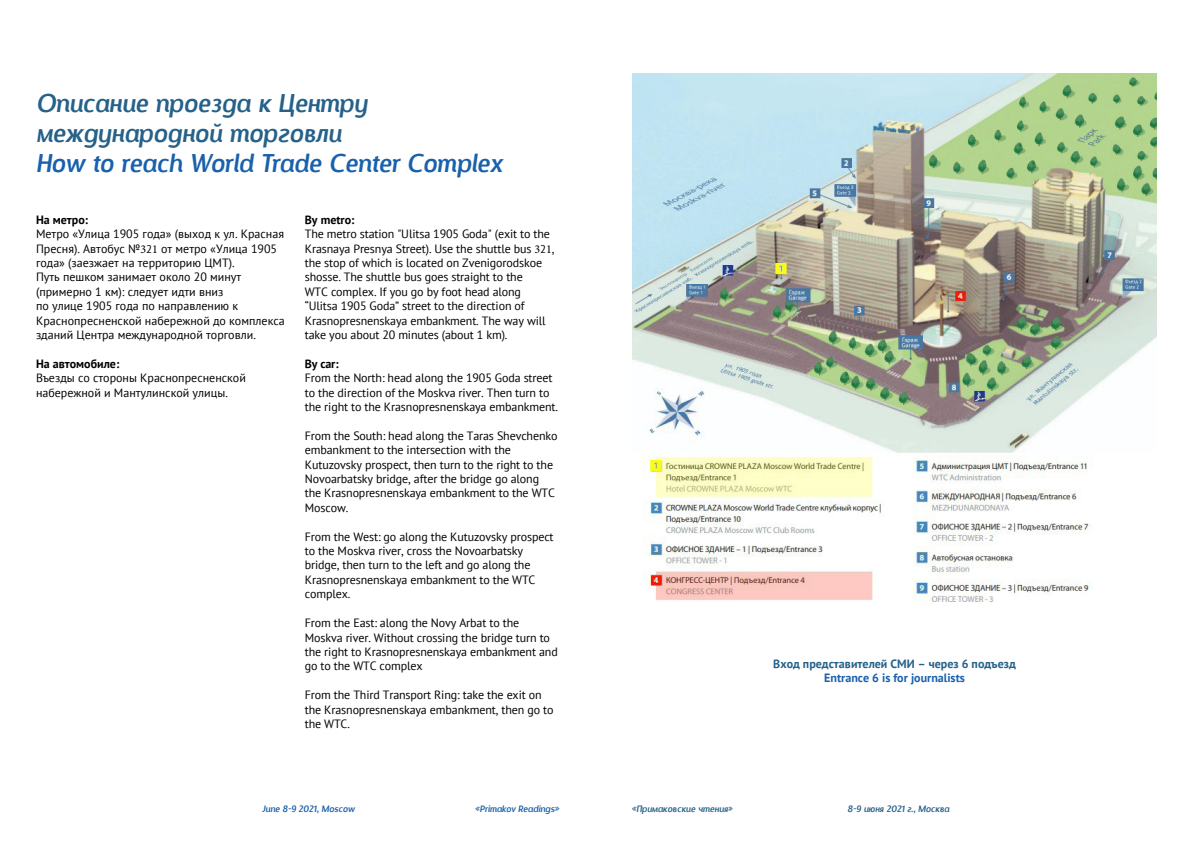
<style>
.page{position:relative;width:1191px;height:842px;background:#fff}
.page>*{position:absolute;margin:0;border:0;box-sizing:border-box;transform-origin:0 0}
.t1{font:italic 25px/30px "Designosaur";color:#256189}
.t2{font:italic 25px "Designosaur";color:#1961ac}
.t3{font:12px/14.4px "PT Sans";letter-spacing:-.01em;color:#000}
.t4{font:700 12px "PT Sans";color:#000}
.t5{font:700 12px "PT Sans";color:#256189}
.t6{font:700 12px "PT Sans";color:#1961ac}
.t7{font:italic 9px "Designosaur";color:#256189}
.t8{font:italic 9px "Designosaur";color:#1961ac}
.s1{font-family:"Minion Pro"}
.s2{font-size:11px}
</style>
<div class="page">
<img style="left:632px;top:74px;width:524px;height:528px">
<h1 class="t1" style="left:36px;top:87px;width:333px">Описание проезда к Центру международной торговли</h1>
<h1 class="t2" style="left:36px;top:142px;width:468px">How to reach World Trade Center Complex</h1>
<p class="t4" style="left:305px;top:212px;width:51px">By metro:</p>
<p class="t3" style="left:305px;top:227px;width:251px">The metro station "Ulitsa 1905 Goda" (exit to the Krasnaya Presnya Street). Use the shuttle bus <span class="s1">3</span><span class="s2">2</span><span class="s1">1</span>, the stop of which is located on Zvenigorodskoe shosse. The shuttle bus goes straight to the<br>WTC complex. If you go by foot head along “Ulitsa 1905 Goda” street to the direction of Krasnopresnenskaya embankment. The way will take you about 20 minutes (about 1 km).</p>
<p class="t4" style="left:305px;top:356px;width:35px">By car:</p>
<p class="t3" style="left:305px;top:371px;width:255px">From the North: head along the 1905 Goda street to the direction of the Moskva river. Then turn to the right to the Krasnopresnenskaya embankment.</p>
<p class="t3" style="left:305px;top:428px;width:254px">From the South: head along the Taras Shevchenko embankment to the intersection with the Kutuzovsky prospect, then turn to the right to the Novoarbatsky bridge, after the bridge go along the Krasnopresnenskaya embankment to the WTC Moscow.</p>
<p class="t3" style="left:305px;top:529px;width:250px">From the West: go along the Kutuzovsky prospect to the Moskva river, cross the Novoarbatsky bridge, then turn to the left and go along the Krasnopresnenskaya embankment to the WTC complex.</p>
<p class="t3" style="left:305px;top:615px;width:254px">From the East: along the Novy Arbat to the Moskva river. Without crossing the bridge turn to the right to Krasnopresnenskaya embankment and go to the WTC complex</p>
<p class="t3" style="left:305px;top:687px;width:250px">From the Third Transport Ring: take the exit on the Krasnopresnenskaya embankment, then go to the WTC.</p>
<p class="t4" style="left:36px;top:212px;width:54px">На метро:</p>
<p class="t3" style="left:36px;top:227px;width:250px">Метро «Улица 1905 года» (выход к ул. Красная Пресня). Автобус №<span class="s1">3</span><span class="s2">2</span><span class="s1">1</span> от метро «Улица 1905 года» (заезжает на территорию ЦМТ).<br>Путь пешком занимает около 20 минут (примерно 1 км): следует идти вниз<br>по улице 1905 года по направлению к Краснопресненской набережной до комплекса зданий Центра международной торговли.</p>
<p class="t4" style="left:36px;top:356px;width:85px">На автомобиле:</p>
<p class="t3" style="left:36px;top:371px;width:211px">Въезды со стороны Краснопресненской набережной и Мантулинской улицы.</p>
<p class="t5" style="left:773px;top:656px;width:244px">Вход представителей СМИ – через 6 подъезд</p>
<p class="t6" style="left:824px;top:670px;width:142px">Entrance 6 is for journalists</p>
<p class="t8" style="left:262px;top:801px;width:94px">June 8-9 2021, Moscow</p>
<p class="t8" style="left:475px;top:801px;width:86px">«Primakov Readings»</p>
<p class="t7" style="left:631px;top:801px;width:103px">«Примаковские чтения»</p>
<p class="t7" style="left:847px;top:801px;width:103px">8-9 июня 2021 г., Москва</p>
</div>
